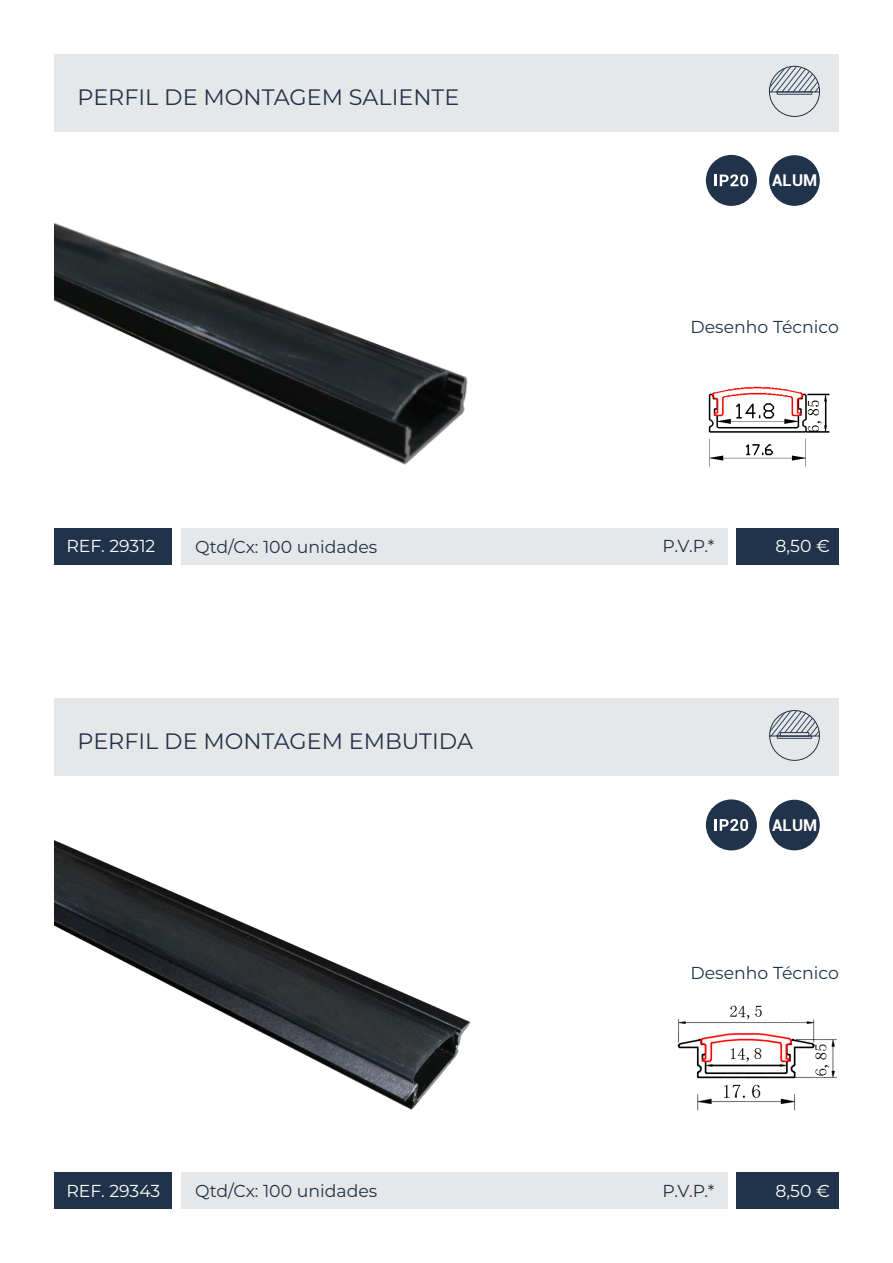
<style>
.page{position:relative;width:893px;height:1263px;background:#fff}
.page>*{position:absolute;margin:0;border:0;box-sizing:border-box;transform-origin:0 0}
.t1{font:22.35px "Montserrat";color:#21334a}
.t2{font:17.25px "Montserrat";color:#21334a}
.t3{font:17.25px "Montserrat";color:#fff}
.t4{font:700 16.2px "Roboto";color:#fff}
</style>
<div class="page">
<div style="left:54px;top:54px;width:785px;height:78px;background:#e6e7e9"></div>
<div style="left:54px;top:698px;width:785px;height:78px;background:#e6e7e9"></div>
<div style="left:181px;top:528px;width:546px;height:36px;background:#e6e7e9"></div>
<div style="left:181px;top:1173px;width:546px;height:36px;background:#e6e7e9"></div>
<div style="left:737px;top:528px;width:102px;height:36px;background:#21334a"></div>
<div style="left:737px;top:1173px;width:102px;height:36px;background:#21334a"></div>
<div style="left:54px;top:528px;width:118px;height:36px;background:#21334a"></div>
<div style="left:54px;top:1173px;width:118px;height:36px;background:#21334a"></div>
<img style="left:54px;top:222px;width:414px;height:243px">
<img style="left:54px;top:840px;width:417px;height:270px">
<div style="left:769px;top:155px;width:51px;height:51px;background:#21334a;border-radius:50%"></div>
<div style="left:769px;top:800px;width:51px;height:50px;background:#21334a;border-radius:50%"></div>
<div style="left:706px;top:155px;width:51px;height:51px;background:#21334a;border-radius:50%"></div>
<div style="left:706px;top:799px;width:51px;height:51px;background:#21334a;border-radius:50%"></div>
<svg style="left:715px;top:174px;width:33px;height:12px"></svg>
<svg style="left:715px;top:819px;width:33px;height:12px"></svg>
<svg style="left:769px;top:66px;width:51px;height:51px"></svg>
<svg style="left:769px;top:710px;width:51px;height:51px"></svg>
<img style="left:708px;top:386px;width:122px;height:81px">
<img style="left:677px;top:1005px;width:160px;height:106px">
<p class="t1" style="left:78px;top:81px;width:383px">PERFIL DE MONTAGEM SALIENTE</p>
<p class="t4" style="left:772px;top:169px;width:47px">ALUM</p>
<p class="t2" style="left:690px;top:315px;width:150px">Desenho Técnico</p>
<p class="t3" style="left:66px;top:534px;width:91px">REF. 29312</p>
<p class="t2" style="left:195px;top:535px;width:184px">Qtd/Cx: 100 unidades</p>
<p class="t3" style="left:775px;top:534px;width:56px">8,50 €</p>
<p class="t2" style="left:663px;top:534px;width:53px">P.V.P.*</p>
<p class="t1" style="left:78px;top:726px;width:397px">PERFIL DE MONTAGEM EMBUTIDA</p>
<p class="t4" style="left:772px;top:814px;width:47px">ALUM</p>
<p class="t2" style="left:690px;top:961px;width:150px">Desenho Técnico</p>
<p class="t3" style="left:66px;top:1179px;width:95px">REF. 29343</p>
<p class="t2" style="left:195px;top:1179px;width:184px">Qtd/Cx: 100 unidades</p>
<p class="t2" style="left:663px;top:1179px;width:53px">P.V.P.*</p>
<p class="t3" style="left:775px;top:1179px;width:56px">8,50 €</p>
</div>
